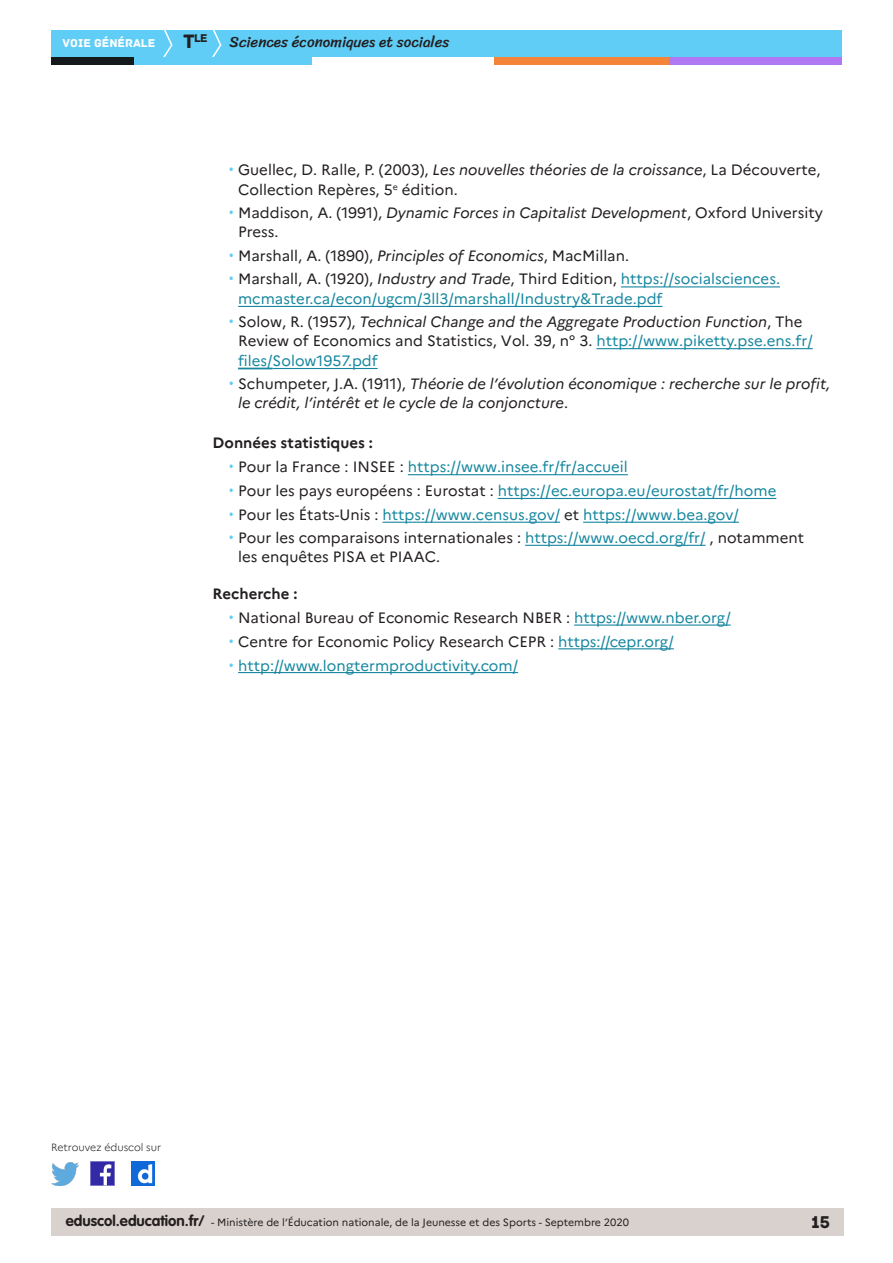
<style>
.page{position:relative;width:893px;height:1263px;background:#fff}
.page>*{position:absolute;margin:0;border:0;box-sizing:border-box;transform-origin:0 0}
.t1{font:18px "Archive";color:#231f20}
.t2{font:15px/19.5px "Marianne";color:#231f20}
.t3{font:15px/19.5px "Marianne";color:#16879f}
.t4{font:italic 15px/19.5px "Marianne";color:#231f20}
.Texte_courant{font:700 15px "Marianne";color:#231f20}
.t5{font:15px "Sriracha";color:#231f20}
.t6{font:12px "Archive";color:#fff}
.t7{font:11.85px "Archive";color:#231f20}
.t8{font:10.5px "Marianne";color:#231f20}
.t9{font:300 10.5px "Marianne";color:#231f20}
.s1{font-size:20.4px}
.s2{font-family:"Roboto";color:#5fcdf5}
.s3{font-style:italic}
.s4{color:#231f20}
.s5{font-style:italic;color:#231f20}
.s6{color:#16879f}
.s7{font-family:"Roboto";font-style:normal;color:#5fcdf5}
.s8{font-style:normal}
.s9{font-family:"VAG Rounded Std";font-weight:700;font-size:15px}
</style>
<div class="page">
<div style="left:51px;top:1209px;width:792px;height:27px;background:#d8d1ce"></div>
<div style="left:51px;top:30px;width:791px;height:27px;background:#5fcdf5"></div>
<svg style="left:163px;top:30px;width:10px;height:27px"></svg>
<svg style="left:212px;top:30px;width:10px;height:27px"></svg>
<div style="left:133px;top:57px;width:179px;height:8px;background:#5fcdf5"></div>
<div style="left:51px;top:57px;width:82px;height:8px;background:#141a1c"></div>
<div style="left:667px;top:57px;width:175px;height:8px;background:#b078f2"></div>
<div style="left:494px;top:57px;width:175px;height:8px;background:#f48437"></div>
<img style="left:91px;top:1162px;width:23px;height:23px">
<img style="left:51px;top:1163px;width:28px;height:22px">
<img style="left:132px;top:1162px;width:22px;height:23px">
<hr style="left:574px;top:624px;width:157px;height:2px;background:#16879f">
<hr style="left:558px;top:648px;width:116px;height:1px;background:#16879f">
<hr style="left:238px;top:672px;width:280px;height:1px;background:#16879f">
<hr style="left:621px;top:286px;width:159px;height:1px;background:#16879f">
<hr style="left:238px;top:306px;width:424px;height:1px;background:#16879f">
<hr style="left:596px;top:348px;width:217px;height:1px;background:#16879f">
<hr style="left:238px;top:368px;width:35px;height:1px;background:#16879f">
<hr style="left:273px;top:368px;width:105px;height:1px;background:#16879f">
<hr style="left:408px;top:474px;width:220px;height:1px;background:#16879f">
<hr style="left:498px;top:498px;width:278px;height:1px;background:#16879f">
<hr style="left:383px;top:522px;width:177px;height:1px;background:#16879f">
<hr style="left:583px;top:522px;width:156px;height:1px;background:#16879f">
<hr style="left:525px;top:545px;width:181px;height:1px;background:#16879f">
<p class="t7" style="left:183px;top:31px;width:26px"><span class="s1">T</span>le</p>
<p class="t6" style="left:63px;top:36px;width:94px">VOIE GÉNÉRALE</p>
<p class="t5" style="left:230px;top:33px;width:221px">Sciences économiques et sociales</p>
<p class="t2" style="left:238px;top:160px;width:584px;text-indent:-9px"><span class="s2">•</span> Guellec, D. Ralle, P. (2003), <span class="s3">Les nouvelles théories de la croissance</span>, La Découverte,<br>Collection Repères, 5<sup>e</sup> édition.</p>
<p class="t2" style="left:238px;top:203px;width:586px;text-indent:-9px"><span class="s2">•</span> Maddison, A. (1991), <span class="s3">Dynamic Forces in Capitalist Development</span>, Oxford University<br>Press.</p>
<p class="t2" style="left:229px;top:246px;width:402px"><span class="s2">•</span> Marshall, A. (1890), <span class="s3">Principles of Economics</span>, MacMillan.</p>
<p class="t3" style="left:238px;top:269px;width:543px;text-indent:-9px"><span class="s2">•</span> <span class="s4">Marshall, A. (1920),</span> <span class="s5">Industry and Trade</span><span class="s4">, Third Edition,</span> https://socialsciences. mcmaster.ca/econ/ugcm/3ll3/marshall/Industry&amp;Trade.pdf</p>
<p class="t2" style="left:238px;top:312px;width:576px;text-indent:-9px"><span class="s2">•</span> Solow, R. (1957), <span class="s3">Technical Change and the Aggregate Production Function</span>, The<br>Review of Economics and Statistics, Vol. 39, n° 3. <span class="s6">http://www.piketty.pse.ens.fr/ files/Solow1957.pdf</span></p>
<p class="t4" style="left:238px;top:374px;width:594px;text-indent:-9px"><span class="s7">•</span> <span class="s8">Schumpeter, J.A. (1911),</span> Théorie de l’évolution économique : recherche sur le profit, le crédit, l’intérêt et le cycle de la conjoncture<span class="s8">.</span></p>
<p class="Texte_courant" style="left:213px;top:434px;width:162px">Données statistiques :</p>
<p class="t3" style="left:229px;top:457px;width:400px"><span class="s2">•</span> <span class="s4">Pour la France : INSEE :</span> https://www.insee.fr/fr/accueil</p>
<p class="t3" style="left:229px;top:481px;width:549px"><span class="s2">•</span> <span class="s4">Pour les pays européens : Eurostat :</span> https://ec.europa.eu/eurostat/fr/home</p>
<p class="t3" style="left:229px;top:504px;width:511px"><span class="s2">•</span> <span class="s4">Pour les États-Unis :</span> https://www.census.gov/ <span class="s4">et</span> https://www.bea.gov/</p>
<p class="t2" style="left:238px;top:528px;width:567px;line-height:18.9px;text-indent:-9px"><span class="s2">•</span> Pour les comparaisons internationales : <span class="s6">https://www.oecd.org/fr/</span> , notamment les enquêtes PISA et PIAAC.</p>
<p class="Texte_courant" style="left:213px;top:585px;width:86px">Recherche :</p>
<p class="t2" style="left:229px;top:608px;width:503px"><span class="s2">•</span> National Bureau of Economic Research NBER : <span class="s6">https://www.nber.org/</span></p>
<p class="t2" style="left:229px;top:632px;width:446px"><span class="s2">•</span> Centre for Economic Policy Research CEPR : <span class="s6">https://cepr.org/</span></p>
<p class="t3" style="left:229px;top:655px;width:291px"><span class="s2">•</span> http://www.longtermproductivity.com/</p>
<p class="t9" style="left:51px;top:1141px;width:112px">Retrouvez éduscol sur</p>
<p class="t8" style="left:66px;top:1216px;width:565px"><span class="s9">eduscol.education.fr/</span> - Ministère de l’Éducation nationale, de la Jeunesse et des Sports - Septembre 2020</p>
<p class="t1" style="left:811px;top:1211px;width:20px">15</p>
</div>
